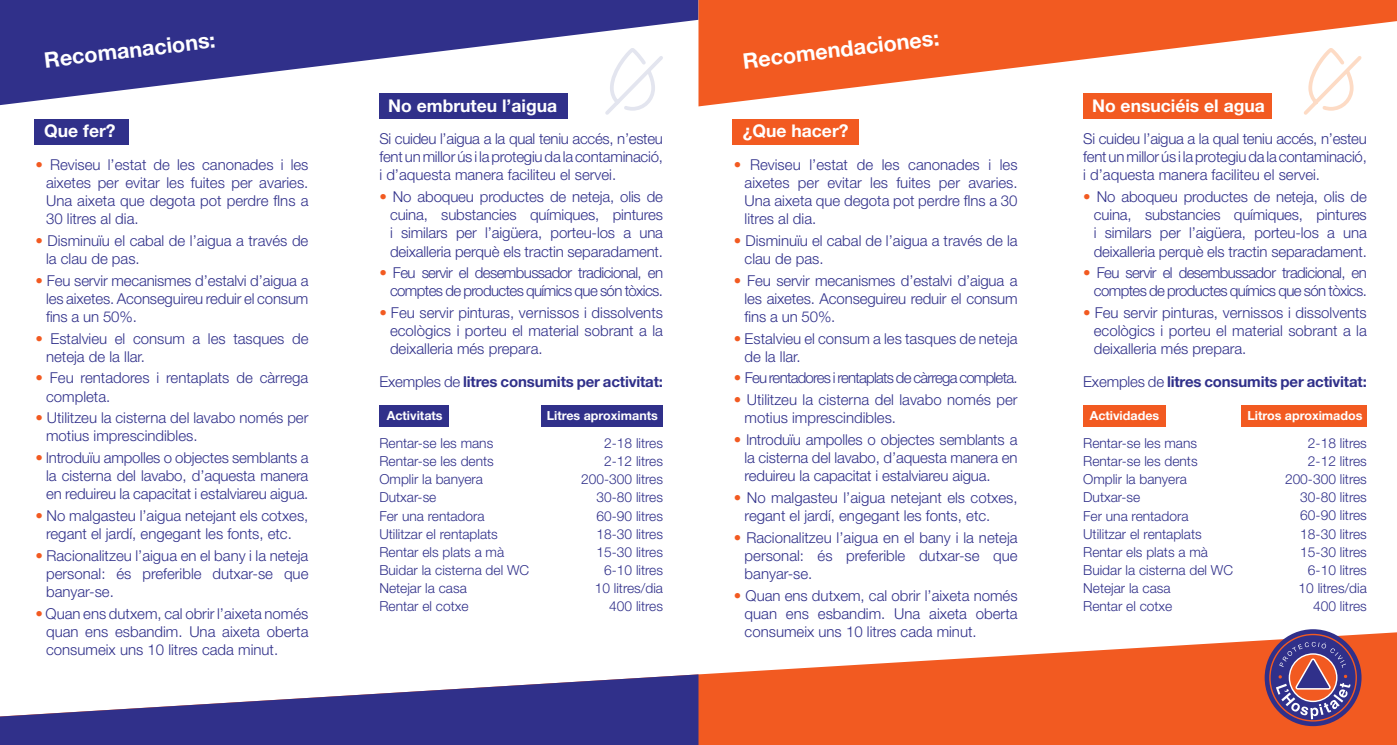
<style>
.page{position:relative;width:1397px;height:745px;background:#fff}
.page>*{position:absolute;margin:0;border:0;box-sizing:border-box;transform-origin:0 0}
.t1{font:700 21.5px "Helvetica Neue LT Std";color:#fff}
.t2{font:700 17.5px "Helvetica Neue LT Std";color:#fff}
.t3{font:300 15px/18.1px "Helvetica Neue LT Std";color:#30308a;text-align:justify}
.t4{font:300 15px/18.1px "Helvetica Neue LT Std";letter-spacing:-.04em;color:#30308a;text-align:right}
.t5{font:700 15px "Helvetica Neue LT Std";letter-spacing:-.01em;color:#30308a}
.t6{font:300 15px "Helvetica Neue LT Std";letter-spacing:-.05em;color:#30308a}
.t7{font:300 13.75px/18.1px "Helvetica Neue LT Std";color:#30308a}
.t8{font:700 12.5px "Helvetica Neue LT Std";color:#fff}
.s1{color:#f25a21}
.s2{font-weight:300}
</style>
<div class="page">
<svg style="left:698px;top:632px;width:698px;height:112px;fill:#f25a21"></svg>
<svg style="left:0;top:674px;width:698px;height:70px;fill:#30308a"></svg>
<svg style="left:605px;top:105px;width:42px;height:10px"></svg>
<svg style="left:0;top:0;width:698px;height:105px;fill:#30308a"></svg>
<svg style="left:698px;top:0;width:698px;height:106px;fill:#f25a21"></svg>
<div style="left:379px;top:93px;width:188px;height:26px;background:#30308a"></div>
<div style="left:1082px;top:93px;width:189px;height:26px;background:#f25a21"></div>
<div style="left:379px;top:405px;width:69px;height:21px;background:#30308a"></div>
<div style="left:1082px;top:405px;width:83px;height:21px;background:#f25a21"></div>
<div style="left:541px;top:405px;width:122px;height:21px;background:#30308a"></div>
<div style="left:1240px;top:405px;width:126px;height:21px;background:#f25a21"></div>
<div style="left:34px;top:119px;width:95px;height:25px;background:#30308a"></div>
<div style="left:732px;top:119px;width:126px;height:25px;background:#f25a21"></div>
<svg style="left:1264px;top:628px;width:97px;height:97px"></svg>
<svg style="left:1268px;top:633px;width:88px;height:88px;background:#7f567d"></svg>
<svg style="left:1299px;top:46px;width:65px;height:69px"></svg>
<h1 class="t1" style="left:43px;top:47px;width:174px;rotate:-7deg">Recomanacions:</h1>
<h1 class="t1" style="left:741px;top:48px;width:199px;rotate:-7deg">Recomendaciones:</h1>
<p class="t2" style="left:44px;top:120px;width:73px">Que fer?</p>
<p class="t3" style="left:46px;top:155px;width:264px;text-indent:-11px"><span class="s1">•</span> Reviseu l’estat de les canonades i les aixetes per evitar les fuites per avaries.<br>Una aixeta que degota pot perdre flns a 30 litres al dia.</p>
<p class="t3" style="left:46px;top:231px;width:264px;text-indent:-11px"><span class="s1">•</span> Disminuïu el cabal de l’aigua a través de la clau de pas.</p>
<p class="t3" style="left:46px;top:271px;width:264px;text-indent:-11px"><span class="s1">•</span> Feu servir mecanismes d’estalvi d’aigua a les aixetes. Aconseguireu reduir el consum fins a un 50%.</p>
<p class="t3" style="left:46px;top:328px;width:264px;text-indent:-11px"><span class="s1">•</span> Estalvieu el consum a les tasques de neteja de la llar.</p>
<p class="t3" style="left:46px;top:368px;width:264px;text-indent:-11px"><span class="s1">•</span> Feu rentadores i rentaplats de càrrega completa.</p>
<p class="t3" style="left:46px;top:408px;width:264px;text-indent:-11px"><span class="s1">•</span> Utilitzeu la cisterna del lavabo només per motius imprescindibles.</p>
<p class="t3" style="left:46px;top:448px;width:264px;text-indent:-11px"><span class="s1">•</span> lntroduïu ampolles o objectes semblants a la cisterna del lavabo, d’aquesta manera en reduireu la capacitat i estalviareu aigua.</p>
<p class="t3" style="left:35px;top:506px;width:274px;text-align:center"><span class="s1">•</span> No malgasteu l’aigua netejant els cotxes, regant el jardí, engegant les fonts, etc.</p>
<p class="t3" style="left:46px;top:546px;width:264px;text-indent:-11px"><span class="s1">•</span> Racionalitzeu l’aigua en el bany i la neteja personal: és preferible dutxar-se que banyar-se.</p>
<p class="t3" style="left:46px;top:603px;width:264px;text-indent:-11px"><span class="s1">•</span> Quan ens dutxem, cal obrir l’aixeta només quan ens esbandim. Una aixeta oberta consumeix uns 10 litres cada minut.</p>
<p class="t2" style="left:1091px;top:95px;width:174px">No ensuciéis el agua</p>
<p class="t3" style="left:1082px;top:129px;width:285px">Si cuideu l’aigua a la qual teniu accés, n’esteu fent un millor ús i la protegiu da la contaminació, i d’aquesta manera faciliteu el servei.</p>
<p class="t3" style="left:1093px;top:187px;width:274px;text-indent:-11px"><span class="s1">•</span> No aboqueu productes de neteja, olis de cuina, substancies químiques, pintures i similars per l’aigüera, porteu-los a una deixalleria perquè els tractin separadament.</p>
<p class="t4" style="left:1082px;top:263px;width:285px"><span class="s1">•</span> Feu servir el desembussador tradicional, en comptes de productes químics que són tòxics.</p>
<p class="t3" style="left:1093px;top:303px;width:274px;text-indent:-11px"><span class="s1">•</span> Feu servir pinturas, vernissos i dissolvents ecològics i porteu el material sobrant a la deixalleria més prepara.</p>
<p class="t5" style="left:1082px;top:372px;width:285px"><span class="s2">Exemples de</span> litres consumits per activitat:</p>
<p class="t2" style="left:388px;top:95px;width:170px">No embruteu l’aigua</p>
<p class="t3" style="left:379px;top:129px;width:285px">Si cuideu l’aigua a la qual teniu accés, n’esteu fent un millor ús i la protegiu da la contaminació, i d’aquesta manera faciliteu el servei.</p>
<p class="t3" style="left:390px;top:187px;width:274px;text-indent:-11px"><span class="s1">•</span> No aboqueu productes de neteja, olis de cuina, substancies químiques, pintures i similars per l’aigüera, porteu-los a una deixalleria perquè els tractin separadament.</p>
<p class="t4" style="left:379px;top:263px;width:285px"><span class="s1">•</span> Feu servir el desembussador tradicional, en comptes de productes químics que són tòxics.</p>
<p class="t3" style="left:390px;top:303px;width:274px;text-indent:-11px"><span class="s1">•</span> Feu servir pinturas, vernissos i dissolvents ecològics i porteu el material sobrant a la deixalleria més prepara.</p>
<p class="t5" style="left:379px;top:372px;width:285px"><span class="s2">Exemples de</span> litres consumits per activitat:</p>
<p class="t2" style="left:742px;top:120px;width:107px">¿Que hacer?</p>
<p class="t3" style="left:744px;top:155px;width:274px;text-indent:-11px"><span class="s1">•</span> Reviseu l’estat de les canonades i les aixetes per evitar les fuites per avaries.<br>Una aixeta que degota pot perdre flns a 30 litres al dia.</p>
<p class="t3" style="left:744px;top:231px;width:274px;text-indent:-11px"><span class="s1">•</span> Disminuïu el cabal de l’aigua a través de la clau de pas.</p>
<p class="t3" style="left:744px;top:271px;width:274px;text-indent:-11px"><span class="s1">•</span> Feu servir mecanismes d’estalvi d’aigua a les aixetes. Aconseguireu reduir el consum fins a un 50%.</p>
<p class="t3" style="left:744px;top:328px;width:274px;text-indent:-11px"><span class="s1">•</span> Estalvieu el consum a les tasques de neteja de la llar.</p>
<p class="t6" style="left:733px;top:368px;width:285px"><span class="s1">•</span> Feu rentadores i rentaplats de càrrega completa.</p>
<p class="t3" style="left:744px;top:390px;width:274px;text-indent:-11px"><span class="s1">•</span> Utilitzeu la cisterna del lavabo només per motius imprescindibles.</p>
<p class="t3" style="left:744px;top:430px;width:274px;text-indent:-11px"><span class="s1">•</span> lntroduïu ampolles o objectes semblants a la cisterna del lavabo, d’aquesta manera en reduireu la capacitat i estalviareu aigua.</p>
<p class="t3" style="left:744px;top:488px;width:274px;text-indent:-11px"><span class="s1">•</span> No malgasteu l’aigua netejant els cotxes, regant el jardí, engegant les fonts, etc.</p>
<p class="t3" style="left:744px;top:527px;width:274px;text-indent:-11px"><span class="s1">•</span> Racionalitzeu l’aigua en el bany i la neteja personal: és preferible dutxar-se que banyar-se.</p>
<p class="t3" style="left:744px;top:585px;width:274px;text-indent:-11px"><span class="s1">•</span> Quan ens dutxem, cal obrir l’aixeta només quan ens esbandim. Una aixeta oberta consumeix uns 10 litres cada minut.</p>
<p class="t8" style="left:387px;top:408px;width:57px">Activitats</p>
<p class="t8" style="left:1089px;top:408px;width:71px">Actividades</p>
<p class="t7" style="left:379px;top:433px;width:151px">Rentar-se les mans<br>Rentar-se les dents<br>Omplir la banyera<br>Dutxar-se<br>Fer una rentadora<br>Utilitzar el rentaplats<br>Rentar els plats a mà<br>Buidar la cisterna del WC<br>Netejar la casa<br>Rentar el cotxe</p>
<p class="t7" style="left:1082px;top:433px;width:151px">Rentar-se les mans<br>Rentar-se les dents<br>Omplir la banyera<br>Dutxar-se<br>Fer una rentadora<br>Utilitzar el rentaplats<br>Rentar els plats a mà<br>Buidar la cisterna del WC<br>Netejar la casa<br>Rentar el cotxe</p>
<p class="t8" style="left:546px;top:408px;width:113px">Litres aproximants</p>
<p class="t8" style="left:1247px;top:408px;width:117px">Litros aproximados</p>
<p class="t7" style="left:581px;top:433px;width:83px;text-align:right">2-18 litres<br>2-12 litres<br>200-300 litres<br>30-80 litres<br>60-90 litres<br>18-30 litres<br>15-30 litres<br>6-10 litres<br>10 litres/dia<br>400 litres</p>
<p class="t7" style="left:1284px;top:433px;width:83px;text-align:right">2-18 litres<br>2-12 litres<br>200-300 litres<br>30-80 litres<br>60-90 litres<br>18-30 litres<br>15-30 litres<br>6-10 litres<br>10 litres/dia<br>400 litres</p>
</div>
